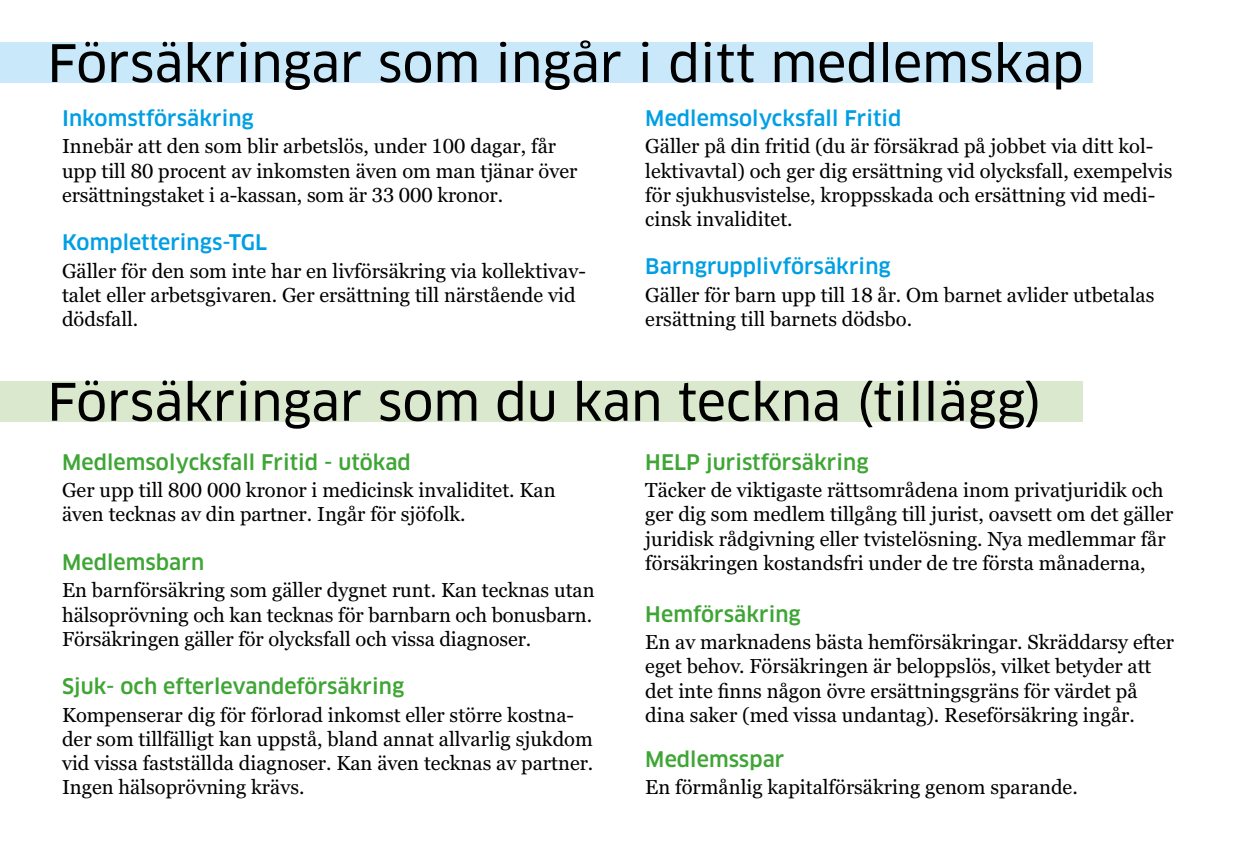
<style>
.page{position:relative;width:1241px;height:844px;background:#fff}
.page>*{position:absolute;margin:0;border:0;box-sizing:border-box;transform-origin:0 0}
.t1{font:50.4px "Clan Pro News";color:#000}
.t2{font:500 21px "Clan Pro";letter-spacing:.005em;color:#3fa535}
.t3{font:500 21px "Clan Pro";letter-spacing:.005em;color:#009fe3}
.t4{font:20.12px/24.2px "Georgia Pro";color:#000}
</style>
<div class="page">
<div style="left:0;top:42px;width:1091px;height:41px;background:#c9e9fb"></div>
<div style="left:0;top:381px;width:1081px;height:41px;background:#dae8ce"></div>
<h1 class="t1" style="left:47px;top:34px;width:1037px">Försäkringar som ingår i ditt medlemskap</h1>
<p class="t3" style="left:62px;top:106px;width:193px">Inkomstförsäkring</p>
<p class="t4" style="left:62px;top:135px;width:517px">Innebär att den som blir arbetslös, under 100 dagar, får upp till 80 procent av inkomsten även om man tjänar över ersättningstaket i a-kassan, som är 33 000 kronor.</p>
<p class="t3" style="left:62px;top:230px;width:207px">Kompletterings-TGL</p>
<p class="t4" style="left:62px;top:259px;width:525px">Gäller för den som inte har en livförsäkring via kollektivav&shy;talet eller arbetsgivaren. Ger ersättning till närstående vid dödsfall.</p>
<p class="t3" style="left:645px;top:106px;width:257px">Medlemsolycksfall Fritid</p>
<p class="t4" style="left:645px;top:135px;width:528px">Gäller på din fritid (du är försäkrad på jobbet via ditt kol&shy;lektivavtal) och ger dig ersättning vid olycksfall, exempelvis för sjukhusvistelse, kroppsskada och ersättning vid medi&shy;cinsk invaliditet.</p>
<p class="t3" style="left:645px;top:254px;width:247px">Barngrupplivförsäkring</p>
<p class="t4" style="left:645px;top:283px;width:510px">Gäller för barn upp till 18 år. Om barnet avlider utbetalas ersättning till barnets dödsbo.</p>
<h1 class="t1" style="left:47px;top:372px;width:996px">Försäkringar som du kan teckna (tillägg)</h1>
<p class="t2" style="left:62px;top:449px;width:350px">Medlemsolycksfall Fritid - utökad</p>
<p class="t4" style="left:62px;top:479px;width:495px">Ger upp till 800 000 kronor i medicinsk invaliditet. Kan även tecknas av din partner. Ingår för sjöfolk.</p>
<p class="t2" style="left:62px;top:549px;width:144px">Medlemsbarn</p>
<p class="t4" style="left:62px;top:579px;width:534px">En barnförsäkring som gäller dygnet runt. Kan tecknas utan hälsoprövning och kan tecknas för barnbarn och bonusbarn.<br>Försäkringen gäller för olycksfall och vissa diagnoser.</p>
<p class="t2" style="left:62px;top:673px;width:343px">Sjuk- och efterlevandeförsäkring</p>
<p class="t4" style="left:62px;top:703px;width:533px">Kompenserar dig för förlorad inkomst eller större kostna&shy;der som tillfälligt kan uppstå, bland annat allvarlig sjukdom vid vissa fastställda diagnoser. Kan även tecknas av partner.<br>Ingen hälsoprövning krävs.</p>
<p class="t2" style="left:645px;top:449px;width:225px">HELP juristförsäkring</p>
<p class="t4" style="left:645px;top:479px;width:529px">Täcker de viktigaste rättsområdena inom privatjuridik och ger dig som medlem tillgång till jurist, oavsett om det gäller juridisk rådgivning eller tvistelösning. Nya medlemmar får försäkringen kostandsfri under de tre första månaderna,</p>
<p class="t2" style="left:645px;top:601px;width:157px">Hemförsäkring</p>
<p class="t4" style="left:645px;top:630px;width:530px">En av marknadens bästa hemförsäkringar. Skräddarsy efter eget behov. Försäkringen är beloppslös, vilket betyder att det inte finns någon övre ersättningsgräns för värdet på dina saker (med vissa undantag). Reseförsäkring ingår.</p>
<p class="t2" style="left:645px;top:746px;width:140px">Medlemsspar</p>
<p class="t4" style="left:645px;top:775px;width:434px">En förmånlig kapitalförsäkring genom sparande.</p>
</div>
